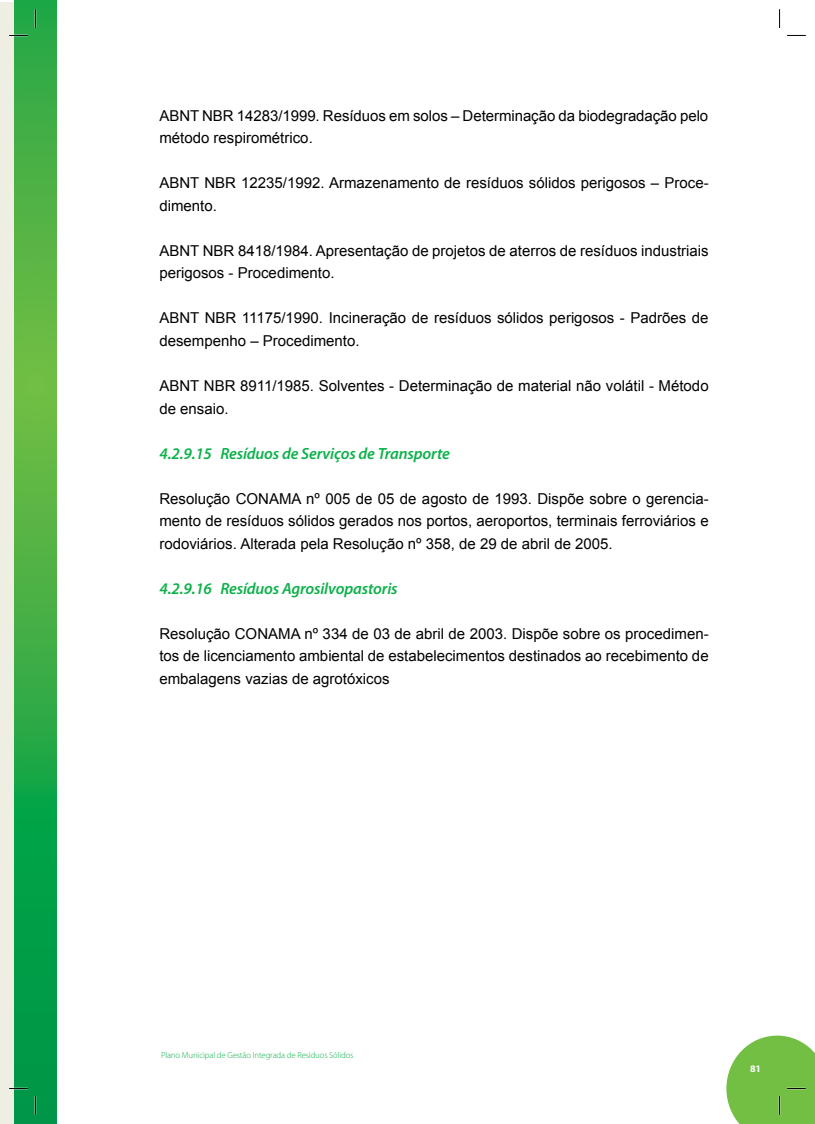
<style>
.page{position:relative;width:815px;height:1124px;background:#fff}
.page>*{position:absolute;margin:0;border:0;box-sizing:border-box;transform-origin:0 0}
.t1{font:italic 600 16.25px "Myriad Pro";letter-spacing:-.01em;color:#0db14b}
.t2{font:15px/22.5px "Arial";color:#000}
.t3{font:700 10px "Myriad Pro";color:#fff}
.t4{font:300 8.75px "Myriad Pro";letter-spacing:-.015em;color:#0db14b}
</style>
<div class="page">
<div style="left:0;top:2px;width:35px;height:1121px;background:#efeee3"></div>
<svg style="left:14px;top:0;width:43px;height:1123px;background:#34ab45"></svg>
<svg style="left:9px;top:35px;width:19px;height:1px"></svg>
<svg style="left:787px;top:35px;width:19px;height:1px"></svg>
<svg style="left:9px;top:1087px;width:19px;height:2px"></svg>
<svg style="left:35px;top:9px;width:1px;height:19px"></svg>
<svg style="left:35px;top:1095px;width:1px;height:19px"></svg>
<svg style="left:779px;top:9px;width:1px;height:19px"></svg>
<svg style="left:726px;top:1035px;width:89px;height:88px;background:#83c65c"></svg>
<p class="t2" style="left:159px;top:104px;width:550px">ABNT NBR 14283/1999. Resíduos em solos – Determinação da biodegradação pelo método respirométrico.</p>
<p class="t2" style="left:159px;top:172px;width:551px">ABNT NBR 12235/1992. Armazenamento de resíduos sólidos perigosos – Proce&shy;dimento.</p>
<p class="t2" style="left:159px;top:239px;width:551px">ABNT NBR 8418/1984. Apresentação de projetos de aterros de resíduos industriais perigosos - Procedimento.</p>
<p class="t2" style="left:159px;top:307px;width:551px">ABNT NBR 11175/1990. Incineração de resíduos sólidos perigosos - Padrões de desempenho – Procedimento.</p>
<p class="t2" style="left:159px;top:374px;width:551px">ABNT NBR 8911/1985. Solventes - Determinação de material não volátil - Método de ensaio.</p>
<p class="t1" style="left:159px;top:444px;width:292px">4.2.9.15 Resíduos de Serviços de Transporte</p>
<p class="t2" style="left:159px;top:487px;width:551px;text-align:justify">Resolução CONAMA nº 005 de 05 de agosto de 1993. Dispõe sobre o gerencia&shy;mento de resíduos sólidos gerados nos portos, aeroportos, terminais ferroviários e rodoviários. Alterada pela Resolução nº 358, de 29 de abril de 2005.</p>
<p class="t1" style="left:159px;top:579px;width:240px">4.2.9.16 Resíduos Agrosilvopastoris</p>
<p class="t2" style="left:159px;top:622px;width:551px;text-align:justify">Resolução CONAMA nº 334 de 03 de abril de 2003. Dispõe sobre os procedimen&shy;tos de licenciamento ambiental de estabelecimentos destinados ao recebimento de embalagens vazias de agrotóxicos</p>
<p class="t4" style="left:161px;top:1050px;width:194px">Plano Municipal de Gestão Integrada de Resíduos Sólidos</p>
<p class="t3" style="left:750px;top:1062px;width:12px">81</p>
</div>
